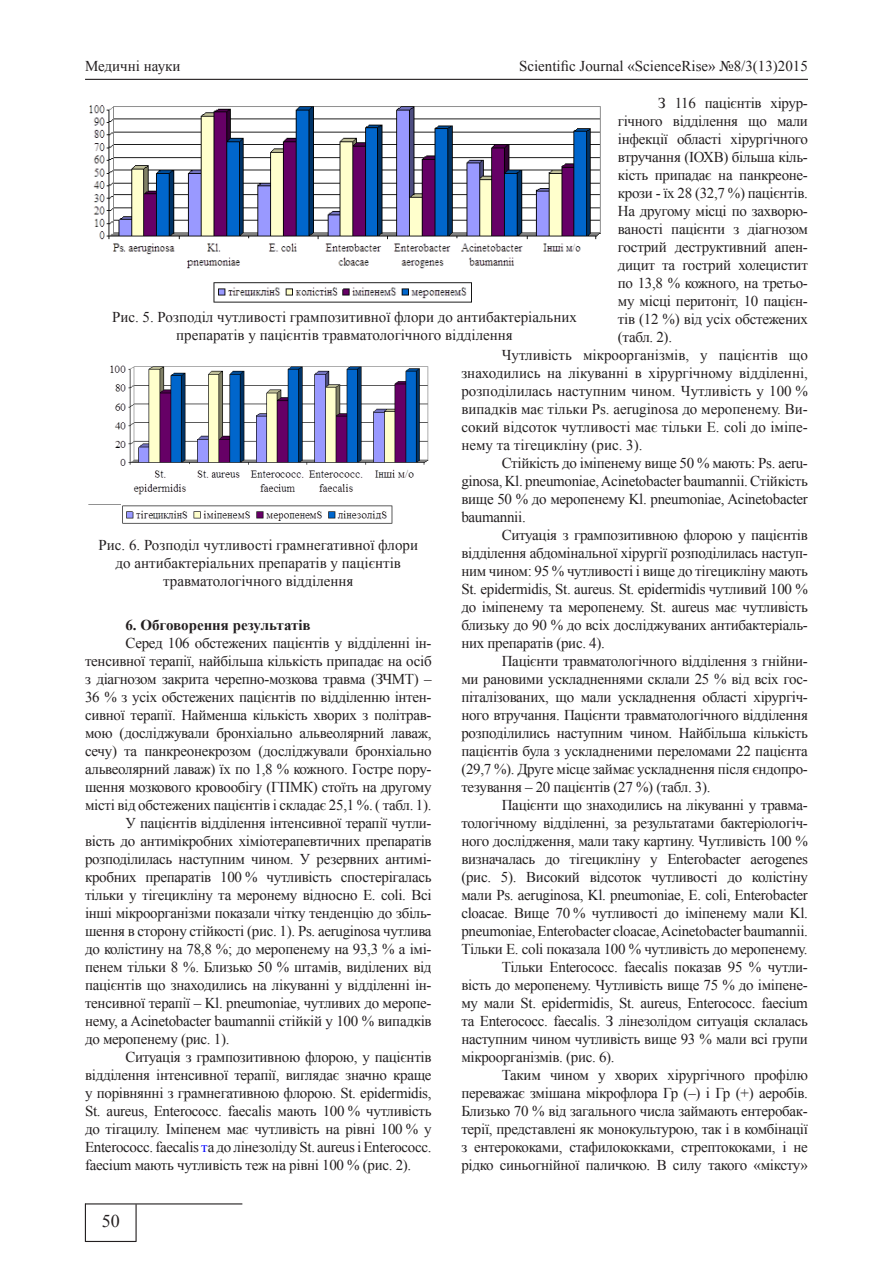
<style>
.page{position:relative;width:893px;height:1263px;background:#fff}
.page>*{position:absolute;margin:0;border:0;box-sizing:border-box;transform-origin:0 0}
.t1{font:18px "Times New Roman";color:#231f20}
.Абзац__рус{font:15px/18px "Times New Roman";letter-spacing:-.02em;color:#231f20;text-align:justify}
.Абзац__укр{font:15px/18px "Times New Roman";letter-spacing:-.02em;color:#231f20;text-align:justify}
.Рисунок{font:15px/18px "Times New Roman";color:#231f20;text-align:center}
.Абзац__рус-2{font:15px "Times New Roman";color:#231f20}
.Раздел_статьи{font:700 15px "Times New Roman";color:#231f20}
.s1{color:#00f}
</style>
<div class="page">
<hr style="left:85px;top:79px;width:723px;height:1px;background:#231f20">
<hr style="left:85px;top:1203px;width:157px;height:1px;background:#231f20">
<hr style="left:85px;top:1241px;width:51px;height:1px;background:#231f20">
<hr style="left:85px;top:1203px;width:1px;height:39px;background:#231f20">
<hr style="left:136px;top:1204px;width:1px;height:38px;background:#231f20">
<img style="left:89px;top:105px;width:512px;height:198px">
<img style="left:110px;top:365px;width:319px;height:130px">
<img style="left:122px;top:505px;width:271px;height:19px">
<p class="Абзац__рус-2" style="left:85px;top:56px;width:97px">Медичні науки</p>
<p class="Абзац__рус-2" style="left:519px;top:56px;width:290px">Scientific Journal «ScienceRise» №8/3(13)2015</p>
<p class="Абзац__рус" style="left:618px;top:94px;width:192px;text-indent:40px">З 116 пацієнтів хірур&shy;гічного відділення що мали інфекції області хірургічного втручання (ІОХВ) більша кіль&shy;кість припадає на панкреоне&shy;крози - їх 28 (32,7 %) пацієнтів.<br>На другому місці по захворю&shy;ваності пацієнти з діагнозом гострий деструктивний апен&shy;дицит та гострий холецистит по 13,8 % кожного, на третьо&shy;му місці перитоніт, 10 пацієн&shy;тів (12 %) від усіх обстежених (табл. 2).</p>
<p class="Абзац__рус" style="left:461px;top:346px;width:348px;text-indent:40px">Чутливість мікроорганізмів, у пацієнтів що знаходились на лікуванні в хірургічному відділенні, розподілилась наступним чином. Чутливість у 100 % випадків має тільки Ps. aeruginosa до меропенему. Ви&shy;сокий відсоток чутливості має тільки E. coli до іміпе&shy;нему та тігецикліну (рис. 3).</p>
<p class="Абзац__укр" style="left:461px;top:454px;width:348px;text-indent:40px">Стійкість до іміпенему вище 50 % мають: Ps. aeru&shy;ginosa, Kl. pneumoniae, Acinetobacter baumannii. Стійкість вище 50 % до меропенему Kl. pneumoniae, Acinetobacter baumannii.</p>
<p class="Абзац__укр" style="left:461px;top:526px;width:348px;text-indent:40px">Ситуація з грампозитивною флорою у пацієнтів відділення абдомінальної хірургії розподілилась наступ&shy;ним чином: 95 % чутливості і вище до тігецикліну мають St. epidermidis, St. aureus. St. epidermidis чутливий 100 % до іміпенему та меропенему. St. aureus має чутливість близьку до 90 % до всіх досліджуваних антибактеріаль&shy;них препаратів (рис. 4).</p>
<p class="Абзац__укр" style="left:461px;top:652px;width:348px;text-indent:40px">Пацієнти травматологічного відділення з гнійни&shy;ми рановими ускладненнями склали 25 % від всіх гос&shy;піталізованих, що мали ускладнення області хірургіч&shy;ного втручання. Пацієнти травматологічного відділення розподілились наступним чином. Найбільша кількість пацієнтів була з ускладненими переломами 22 пацієнта (29,7 %). Друге місце займає ускладнення після єндопро&shy;тезування – 20 пацієнтів (27 %) (табл. 3).</p>
<p class="Абзац__укр" style="left:461px;top:796px;width:348px;text-indent:40px">Пацієнти що знаходились на лікуванні у травма&shy;тологічному відділенні, за результатами бактеріологіч&shy;ного дослідження, мали таку картину. Чутливість 100 % визначалась до тігецикліну у Enterobacter aerogenes (рис. 5). Високий відсоток чутливості до колістіну мали Ps. aeruginosa, Kl. pneumoniae, E. coli, Enterobacter cloacae. Вище 70 % чутливості до іміпенему мали Kl. pneumoniae, Enterobacter cloacae, Acinetobacter baumannii.<br>Тільки E. coli показала 100 % чутливість до меропенему.</p>
<p class="Абзац__укр" style="left:461px;top:958px;width:348px;text-indent:40px">Тільки Enterococc. faecalis показав 95 % чутли&shy;вість до меропенему. Чутливість вище 75 % до іміпене&shy;му мали St. epidermidis, St. aureus, Enterococc. faecium та Enterococc. faecalis. З лінезолідом ситуація склалась наступним чином чутливість вище 93 % мали всі групи мікроорганізмів. (рис. 6).</p>
<p class="Абзац__укр" style="left:461px;top:1066px;width:348px;text-indent:40px">Таким чином у хворих хірургічного профілю переважає змішана мікрофлора Гр (–) і Гр (+) аеробів.<br>Близько 70 % від загального числа займають ентеробак&shy;терії, представлені як монокультурою, так і в комбінації з ентерококами, стафилококками, стрептококами, і не рідко синьогнійної паличкою. В силу такого «міксту»</p>
<p class="Рисунок" style="left:112px;top:307px;width:466px">Рис. 5. Розподіл чутливості грампозитивної флори до антибактеріальних препаратів у пацієнтів травматологічного відділення</p>
<p class="Рисунок" style="left:98px;top:535px;width:321px">Рис. 6. Розподіл чутливості грамнегативної флори до антибактеріальних препаратів у пацієнтів травматологічного відділення</p>
<p class="Раздел_статьи" style="left:125px;top:615px;width:187px">6. Обговорення результатів</p>
<p class="Абзац__рус" style="left:85px;top:634px;width:348px;text-indent:40px">Серед 106 обстежених пацієнтів у відділенні ін&shy;тенсивної терапії, найбільша кількість припадає на осіб з діагнозом закрита черепно-мозкова травма (ЗЧМТ) – 36 % з усіх обстежених пацієнтів по відділенню інтен&shy;сивної терапії. Найменша кількість хворих з політрав&shy;мою (досліджували бронхіально альвеолярний лаваж, сечу) та панкреонекрозом (досліджували бронхіально альвеолярний лаваж) їх по 1,8 % кожного. Гостре пору&shy;шення мозкового кровообігу (ГПМК) стоїть на другому місті від обстежених пацієнтів і складає 25,1 %. ( табл. 1).</p>
<p class="Абзац__рус" style="left:85px;top:814px;width:348px;text-indent:40px">У пацієнтів відділення інтенсивної терапії чутли&shy;вість до антимікробних хіміотерапевтичних препаратів розподілилась наступним чином. У резервних антимі&shy;кробних препаратів 100 % чутливість спостерігалась тільки у тігецикліну та меронему відносно E. coli. Всі інші мікроорганізми показали чітку тенденцію до збіль&shy;шення в сторону стійкості (рис. 1). Ps. aeruginosa чутлива до колістину на 78,8 %; до меропенему на 93,3 % а імі&shy;пенем тільки 8 %. Близько 50 % штамів, виділених від пацієнтів що знаходились на лікуванні у відділенні ін&shy;тенсивної терапії – Kl. pneumoniae, чутливих до меропе&shy;нему, а Acinetobacter baumannii стійкій у 100 % випадків до меропенему (рис. 1).</p>
<p class="Абзац__рус" style="left:85px;top:1048px;width:348px;text-indent:40px">Ситуація з грампозитивною флорою, у пацієнтів відділення інтенсивної терапії, виглядає значно краще у порівнянні з грамнегативною флорою. St. epidermidis, St. aureus, Enterococc. faecalis мають 100 % чутливість до тігацилу. Іміпенем має чутливість на рівні 100 % у Enterococc. faecalis <span class="s1">т</span>а до лінезоліду St. aureus і Enterococc. faecium мають чутливість теж на рівні 100 % (рис. 2).</p>
<p class="t1" style="left:102px;top:1208px;width:19px">50</p>
</div>
